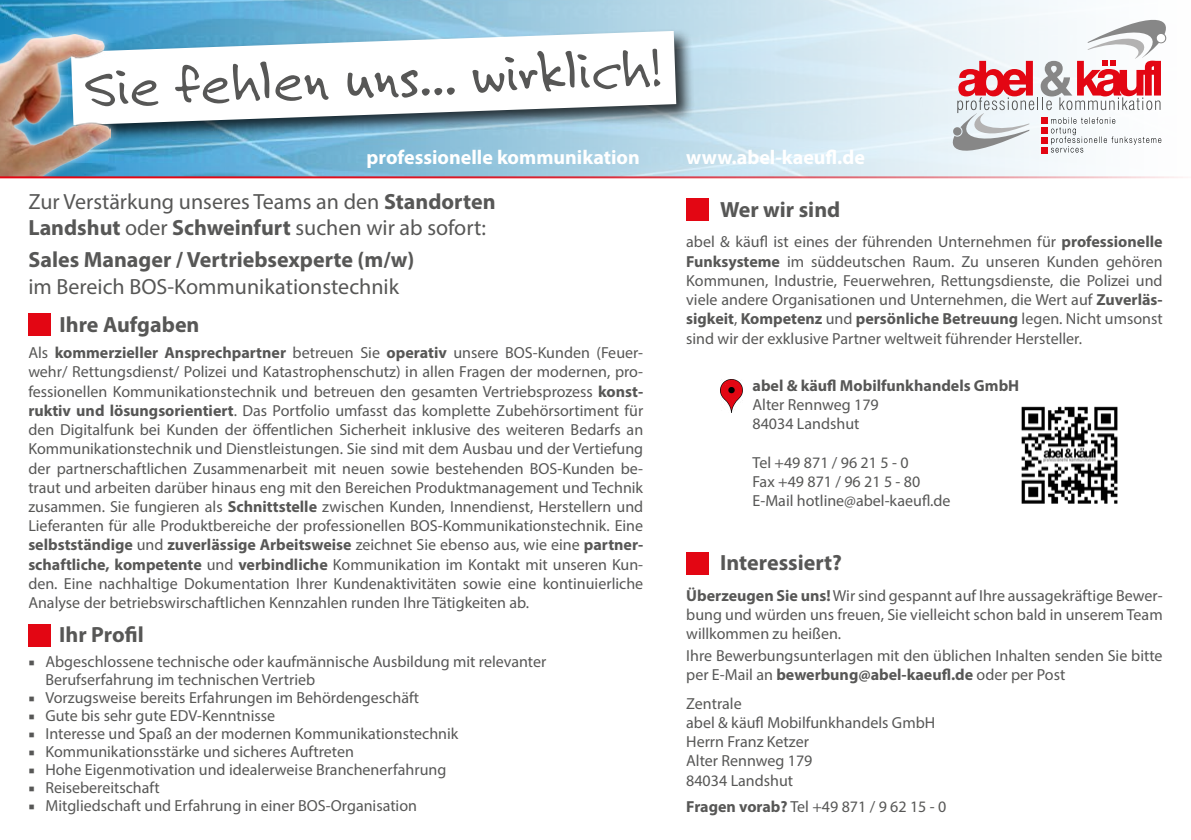
<style>
.page{position:relative;width:1191px;height:840px;background:#fff}
.page>*{position:absolute;margin:0;border:0;box-sizing:border-box;transform-origin:0 0}
.t1{font:58px "Felt Tip Roman";color:#575756}
.t2{font:22px/26.4px "Myriad Pro";color:#575756}
.t3{font:700 22px "Myriad Pro";color:#575756}
.t4{font:700 20px "Myriad Pro";color:#fff}
.t5{font:16px/19.2px "Myriad Pro";color:#575756}
.t6{font:700 16px "Myriad Pro";color:#575756}
.s1{font-weight:700}
.s2{font-family:"Minion Pro"}
</style>
<div class="page">
<img style="left:0;top:0;width:1167px;height:176px">
<div style="left:28px;top:314px;width:22px;height:22px;background:#e30613"></div>
<div style="left:28px;top:624px;width:22px;height:22px;background:#e30613"></div>
<div style="left:686px;top:551px;width:22px;height:22px;background:#e30613"></div>
<div style="left:686px;top:199px;width:22px;height:22px;background:#e30613"></div>
<div style="left:68px;top:28px;width:627px;height:116px;background:#000;opacity:.75"></div>
<svg style="left:120px;top:31px;width:556px;height:94px"></svg>
<div style="left:0;top:24px;width:120px;height:163px;background:#fff;opacity:.75"></div>
<img style="left:0;top:34px;width:110px;height:142px">
<img style="left:1021px;top:406px;width:97px;height:98px">
<img style="left:720px;top:379px;width:22px;height:33px">
<svg style="left:952px;top:20px;width:214px;height:133px"></svg>
<hr style="left:0;top:176px;width:1191px;height:2px;background:#e30613">
<h1 class="t1" style="left:84px;top:51px;width:578px;rotate:-2deg">Sie fehlen uns... wirklich!</h1>
<p class="t4" style="left:366px;top:144px;width:275px">professionelle kommunikation</p>
<p class="t4" style="left:686px;top:144px;width:180px">www.abel-kaeufl.de</p>
<h2 class="t2" style="left:28px;top:187px;width:469px">Zur Verstärkung unseres Teams an den <span class="s1">Standorten<br>Landshut</span> oder <span class="s1">Schweinfurt</span> suchen wir ab sofort:</h2>
<h2 class="t3" style="left:28px;top:245px;width:387px">Sales Manager / Vertriebsexperte (m/w)</h2>
<h2 class="t2" style="left:28px;top:273px;width:372px">im Bereich BOS-Kommunikationstechnik</h2>
<h2 class="t3" style="left:60px;top:310px;width:141px">Ihre Aufgaben</h2>
<p class="t5" style="left:28px;top:343px;width:616px;text-align:justify">Als <span class="s1">kommerzieller Ansprechpartner</span> betreuen Sie <span class="s1">operativ</span> unsere BOS-Kunden (Feuer&shy;wehr/ Rettungsdienst/ Polizei und Katastrophenschutz) in allen Fragen der modernen, pro&shy;fessionellen Kommunikationstechnik und betreuen den gesamten Vertriebsprozess <span class="s1">konst&shy;ruktiv und lösungsorientiert</span>. Das Portfolio umfasst das komplette Zubehörsortiment für den Digitalfunk bei Kunden der öffentlichen Sicherheit inklusive des weiteren Bedarfs an Kommunikationstechnik und Dienstleistungen. Sie sind mit dem Ausbau und der Vertiefung der partnerschaftlichen Zusammenarbeit mit neuen sowie bestehenden BOS-Kunden be&shy;traut und arbeiten darüber hinaus eng mit den Bereichen Produktmanagement und Technik zusammen. Sie fungieren als <span class="s1">Schnittstelle</span> zwischen Kunden, Innendienst, Herstellern und Lieferanten für alle Produktbereiche der professionellen BOS-Kommunikationstechnik. Eine <span class="s1">selbstständige</span> und <span class="s1">zuverlässige Arbeitsweise</span> zeichnet Sie ebenso aus, wie eine <span class="s1">partner&shy;schaftliche, kompetente</span> und <span class="s1">verbindliche</span> Kommunikation im Kontakt mit unseren Kun&shy;den. Eine nachhaltige Dokumentation Ihrer Kundenaktivitäten sowie eine kontinuierliche Analyse der betriebswirschaftlichen Kennzahlen runden Ihre Tätigkeiten ab.</p>
<h2 class="t3" style="left:59px;top:620px;width:86px">Ihr Profil</h2>
<p class="t5" style="left:45px;top:652px;width:502px;line-height:18px;text-indent:-17px"><span class="s2">■</span> Abgeschlossene technische oder kaufmännische Ausbildung mit relevanter<br>Berufserfahrung im technischen Vertrieb</p>
<p class="t5" style="left:28px;top:687px;width:392px"><span class="s2">■</span> Vorzugsweise bereits Erfahrungen im Behördengeschäft</p>
<p class="t5" style="left:28px;top:705px;width:248px"><span class="s2">■</span> Gute bis sehr gute EDV-Kenntnisse</p>
<p class="t5" style="left:28px;top:723px;width:431px"><span class="s2">■</span> Interesse und Spaß an der modernen Kommunikationstechnik</p>
<p class="t5" style="left:28px;top:741px;width:327px"><span class="s2">■</span> Kommunikationsstärke und sicheres Auftreten</p>
<p class="t5" style="left:28px;top:759px;width:419px"><span class="s2">■</span> Hohe Eigenmotivation und idealerweise Branchenerfahrung</p>
<p class="t5" style="left:28px;top:777px;width:133px"><span class="s2">■</span> Reisebereitschaft</p>
<p class="t5" style="left:28px;top:795px;width:390px"><span class="s2">■</span> Mitgliedschaft und Erfahrung in einer BOS-Organisation</p>
<h2 class="t3" style="left:720px;top:195px;width:122px">Wer wir sind</h2>
<p class="t5" style="left:686px;top:232px;width:478px;text-align:justify">abel &amp; käufl ist eines der führenden Unternehmen für <span class="s1">professionelle Funksysteme</span> im süddeutschen Raum. Zu unseren Kunden gehören Kommunen, Industrie, Feuerwehren, Rettungsdienste, die Polizei und viele andere Organisationen und Unternehmen, die Wert auf <span class="s1">Zuverläs&shy;sigkeit</span>, <span class="s1">Kompetenz</span> und <span class="s1">persönliche Betreuung</span> legen. Nicht umsonst sind wir der exklusive Partner weltweit führender Hersteller.</p>
<p class="t6" style="left:752px;top:374px;width:268px">abel &amp; käufl Mobilfunkhandels GmbH</p>
<p class="t5" style="left:752px;top:394px;width:128px">Alter Rennweg 179<br>84034 Landshut</p>
<p class="t5" style="left:752px;top:452px;width:199px">Tel +49 871 / 96 21 5 - 0<br>Fax +49 871 / 96 21 5 - 80<br>E-Mail hotline@abel-kaeufl.de</p>
<h2 class="t3" style="left:720px;top:547px;width:123px">Interessiert?</h2>
<p class="t5" style="left:686px;top:585px;width:478px;text-align:justify"><span class="s1">Überzeugen Sie uns!</span> Wir sind gespannt auf Ihre aussagekräftige Bewer&shy;bung und würden uns freuen, Sie vielleicht schon bald in unserem Team willkommen zu heißen.</p>
<p class="t5" style="left:686px;top:645px;width:478px">Ihre Bewerbungsunterlagen mit den üblichen Inhalten senden Sie bitte per E-Mail an <span class="s1">bewerbung@abel-kaeufl.de</span> oder per Post</p>
<p class="t5" style="left:686px;top:693px;width:250px">Zentrale<br>abel &amp; käufl Mobilfunkhandels GmbH<br>Herrn Franz Ketzer<br>Alter Rennweg 179<br>84034 Landshut</p>
<p class="t5" style="left:686px;top:796px;width:262px"><span class="s1">Fragen vorab?</span> Tel +49 871 / 9 62 15 - 0</p>
</div>
